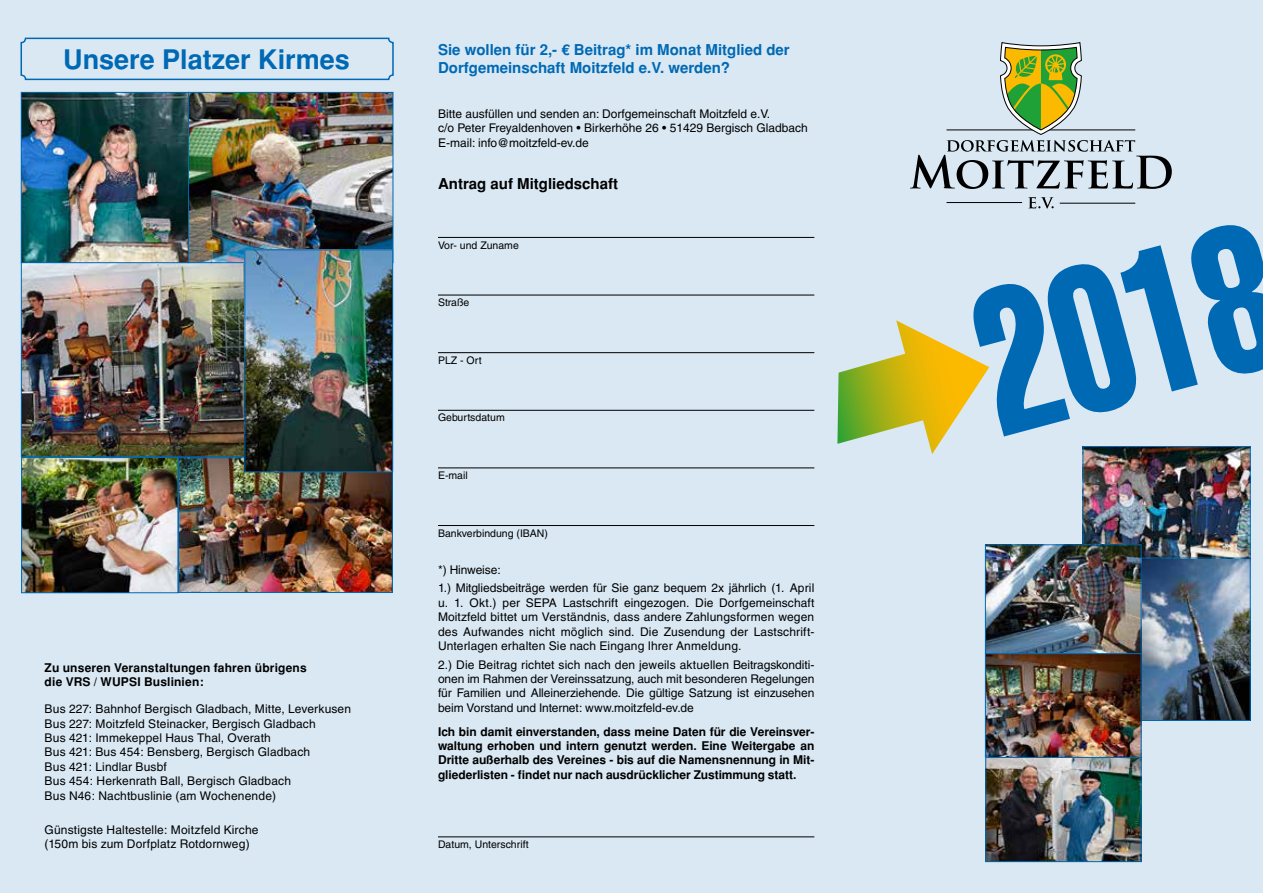
<style>
.page{position:relative;width:1263px;height:893px;background:#d9e8f3}
.page>*{position:absolute;margin:0;border:0;box-sizing:border-box;transform-origin:0 0}
.t1{font:extra-condensed 202.5px "Helvetica";color:#0069b4;scale:.8 1}
.t2{font:700 27px "Helvetica";color:#0069b4}
.t3{font:700 15px/18px "Helvetica";color:#0069b4}
.t4{font:700 15px "Helvetica";color:#000}
.t5{font:12px/14.4px "Helvetica";letter-spacing:.005em;color:#000}
.t6{font:700 12px/14.4px "Helvetica";letter-spacing:.01em;color:#000;text-align:justify}
.t7{font:10.5px "Helvetica";color:#000}
.s1{font-family:"Helvetica LT Std"}
</style>
<div class="page">
<hr style="left:946px;top:202px;width:76px;height:1px;background:#000">
<hr style="left:1060px;top:203px;width:75px;height:1px;background:#000">
<svg style="left:1028px;top:197px;width:26px;height:12px"></svg>
<svg style="left:910px;top:42px;width:262px;height:147px"></svg>
<img style="left:23px;top:459px;width:368px;height:132px">
<div style="left:178px;top:457px;width:215px;height:136px;border:1px solid #0069b4"></div>
<div style="left:21px;top:457px;width:157px;height:136px;border:1px solid #0069b4"></div>
<hr style="left:438px;top:237px;width:376px;height:1px;background:#000">
<hr style="left:438px;top:410px;width:376px;height:1px;background:#000">
<hr style="left:438px;top:295px;width:376px;height:1px;background:#000">
<hr style="left:438px;top:467px;width:376px;height:1px;background:#000">
<hr style="left:438px;top:352px;width:376px;height:1px;background:#000">
<hr style="left:438px;top:525px;width:376px;height:1px;background:#000">
<hr style="left:438px;top:836px;width:376px;height:1px;background:#000">
<svg style="left:837px;top:320px;width:152px;height:134px"></svg>
<img style="left:23px;top:264px;width:222px;height:191px">
<div style="left:21px;top:262px;width:229px;height:195px;border:1px solid #0069b4"></div>
<img style="left:23px;top:94px;width:368px;height:167px">
<div style="left:21px;top:92px;width:168px;height:171px;border:1px solid #0069b4"></div>
<div style="left:188px;top:92px;width:205px;height:171px;border:1px solid #0069b4"></div>
<img style="left:247px;top:252px;width:144px;height:218px">
<div style="left:245px;top:250px;width:148px;height:222px;border:1px solid #0069b4"></div>
<img style="left:1141px;top:560px;width:107px;height:159px">
<div style="left:1136px;top:558px;width:114px;height:163px;border:1px solid #0069b4"></div>
<img style="left:987px;top:547px;width:152px;height:313px">
<div style="left:985px;top:757px;width:156px;height:105px;border:1px solid #0069b4"></div>
<img style="left:1085px;top:448px;width:163px;height:108px">
<div style="left:1083px;top:446px;width:167px;height:112px;border:1px solid #0069b4"></div>
<div style="left:985px;top:545px;width:156px;height:109px;border:1px solid #0069b4"></div>
<div style="left:21px;top:38px;width:373px;height:42px;border:2px solid #0069b4;border-radius:4px"></div>
<h2 class="t2" style="left:63px;top:44px;width:288px">Unsere Platzer Kirmes</h2>
<p class="t6" style="left:45px;top:660px;width:264px">Zu unseren Veranstaltungen fahren übrigens die VRS / WUPSI Buslinien:</p>
<p class="t5" style="left:45px;top:702px;width:308px">Bus 227: Bahnhof Bergisch Gladbach, Mitte, Leverkusen Bus 227: Moitzfeld Steinacker, Bergisch Gladbach<br>Bus 421: Immekeppel Haus Thal, Overath<br>Bus 421: Bus 454: Bensberg, Bergisch Gladbach<br>Bus 421: Lindlar Busbf<br>Bus 454: Herkenrath Ball, Bergisch Gladbach<br>Bus N46: Nachtbuslinie (am Wochenende)</p>
<p class="t5" style="left:45px;top:823px;width:215px">Günstigste Haltestelle: Moitzfeld Kirche (150m bis zum Dorfplatz Rotdornweg)</p>
<p class="t3" style="left:438px;top:41px;width:353px">Sie wollen für 2,- <span class="s1">€</span> Beitrag* im Monat Mitglied der<br>Dorfgemeinschaft Moitzfeld e.V. werden?</p>
<p class="t5" style="left:438px;top:106px;width:371px">Bitte ausfüllen und senden an: Dorfgemeinschaft Moitzfeld e.V.<br>c/o Peter Freyaldenhoven • Birkerhöhe 26 • 51429 Bergisch Gladbach<br>E-mail: info@moitzfeld-ev.de</p>
<p class="t4" style="left:438px;top:175px;width:182px">Antrag auf Mitgliedschaft</p>
<p class="t7" style="left:438px;top:239px;width:82px">Vor- und Zuname</p>
<p class="t7" style="left:438px;top:296px;width:33px">Straße</p>
<p class="t7" style="left:438px;top:354px;width:45px">PLZ - Ort</p>
<p class="t7" style="left:438px;top:412px;width:68px">Geburtsdatum</p>
<p class="t7" style="left:438px;top:469px;width:31px">E-mail</p>
<p class="t7" style="left:438px;top:527px;width:112px">Bankverbindung (IBAN)</p>
<p class="t5" style="left:438px;top:560px;width:378px;line-height:18.6px">*) Hinweise:<br>1.) Mitgliedsbeiträge werden für Sie ganz bequem 2x jährlich (1. April</p>
<p class="t5" style="left:438px;top:595px;width:378px;text-align:justify">u. 1. Okt.) per SEPA Lastschrift eingezogen. Die Dorfgemeinschaft Moitzfeld bittet um Verständnis, dass andere Zahlungsformen wegen des Aufwandes nicht möglich sind. Die Zusendung der Lastschrift-Unterlagen erhalten Sie nach Eingang Ihrer Anmeldung.</p>
<p class="t5" style="left:438px;top:657px;width:378px;text-align:justify">2.) Die Beitrag richtet sich nach den jeweils aktuellen Beitragskonditi&shy;onen im Rahmen der Vereinssatzung, auch mit besonderen Regelungen für Familien und Alleinerziehende. Die gültige Satzung ist einzusehen beim Vorstand und Internet: www.moitzfeld-ev.de</p>
<p class="t6" style="left:438px;top:724px;width:378px">Ich bin damit einverstanden, dass meine Daten für die Vereinsver&shy;waltung erhoben und intern genutzt werden. Eine Weitergabe an Dritte außerhalb des Vereines - bis auf die Namensnennung in Mit&shy;gliederlisten - findet nur nach ausdrücklicher Zustimmung statt.</p>
<p class="t7" style="left:438px;top:838px;width:92px">Datum, Unterschrift</p>
<h1 class="t1" style="left:949px;top:243px;width:377px;rotate:-15deg">2018</h1>
</div>
